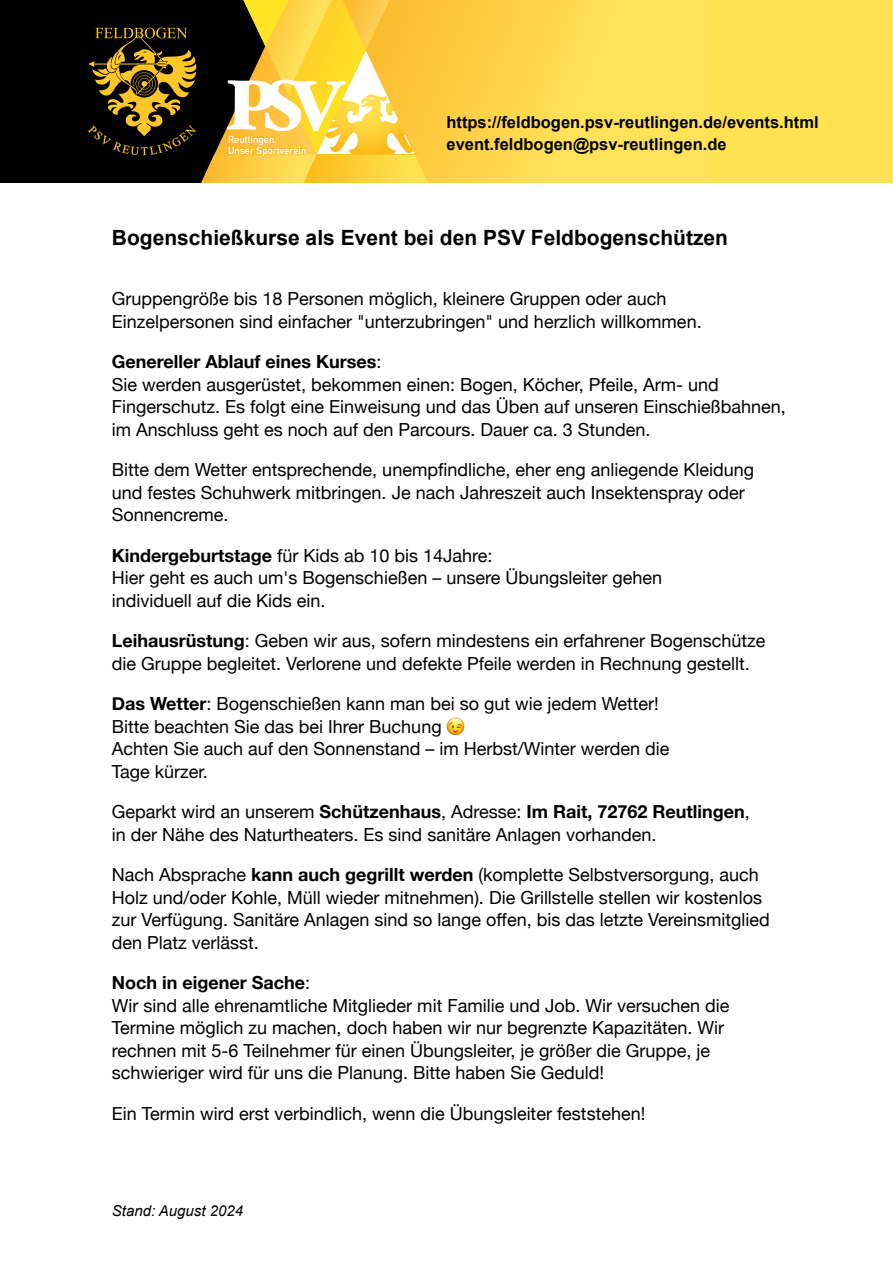
<style>
.page{position:relative;width:893px;height:1263px;background:#fff}
.page>*{position:absolute;margin:0;border:0;box-sizing:border-box;transform-origin:0 0}
.t1{font:700 21px "Arial";color:#000}
.t2{font:18px "Helvetica Neue";color:#000}
.t3{font:700 18px "Helvetica Neue";color:#000}
.t4{font:700 16.5px "Arial";color:#000}
.t5{font:italic 15px "Arial";color:#000}
.t6{font:700 10.05px/11.2px "DIN Alternate";letter-spacing:.01em;color:#fff}
.s1{font-weight:400}
.s2{font-weight:700}
</style>
<div class="page">
<div style="left:693px;top:0;width:200px;height:182px;background:#ffe251"></div>
<div style="left:0;top:0;width:271px;height:182px;background:#000001"></div>
<svg style="left:415px;top:0;width:278px;height:182px;background:#fed84f"></svg>
<svg style="left:88px;top:0;width:327px;height:182px"></svg>
<img style="left:228px;top:135px;width:81px;height:22px">
<img style="left:447px;top:717px;width:18px;height:18px">
<p class="t6" style="left:228px;top:134px;width:83px">Reutlingen.<br>Unser Sportverein.</p>
<p class="t4" style="left:446px;top:116px;width:374px">https://feldbogen.psv-reutlingen.de/events.html</p>
<p class="t4" style="left:446px;top:138px;width:282px">event.feldbogen@psv-reutlingen.de</p>
<p class="t1" style="left:112px;top:229px;width:618px">Bogenschießkurse als Event bei den PSV Feldbogenschützen</p>
<p class="t2" style="left:112px;top:288px;width:556px">Gruppengröße bis 18 Personen möglich, kleinere Gruppen oder auch</p>
<p class="t2" style="left:112px;top:311px;width:591px">Einzelpersonen sind einfacher "unterzubringen" und herzlich willkommen.</p>
<p class="t3" style="left:112px;top:351px;width:271px">Genereller Ablauf eines Kurses<span class="s1">:</span></p>
<p class="t2" style="left:112px;top:374px;width:608px">Sie werden ausgerüstet, bekommen einen: Bogen, Köcher, Pfeile, Arm- und</p>
<p class="t2" style="left:112px;top:396px;width:675px">Fingerschutz. Es folgt eine Einweisung und das Üben auf unseren Einschießbahnen,</p>
<p class="t2" style="left:112px;top:419px;width:540px">im Anschluss geht es noch auf den Parcours. Dauer ca. 3 Stunden.</p>
<p class="t2" style="left:112px;top:459px;width:644px">Bitte dem Wetter entsprechende, unempfindliche, eher eng anliegende Kleidung</p>
<p class="t2" style="left:112px;top:482px;width:634px">und festes Schuhwerk mitbringen. Je nach Jahreszeit auch Insektenspray oder</p>
<p class="t2" style="left:112px;top:504px;width:118px">Sonnencreme.</p>
<p class="t2" style="left:112px;top:545px;width:382px"><span class="s2">Kindergeburtstage</span> für Kids ab 10 bis 14Jahre:</p>
<p class="t2" style="left:112px;top:567px;width:552px">Hier geht es auch um's Bogenschießen – unsere Übungsleiter gehen</p>
<p class="t2" style="left:112px;top:590px;width:215px">individuell auf die Kids ein.</p>
<p class="t2" style="left:112px;top:630px;width:655px"><span class="s2">Leihausrüstung</span>: Geben wir aus, sofern mindestens ein erfahrener Bogenschütze</p>
<p class="t2" style="left:112px;top:653px;width:639px">die Gruppe begleitet. Verlorene und defekte Pfeile werden in Rechnung gestellt.</p>
<p class="t2" style="left:112px;top:693px;width:548px"><span class="s2">Das Wetter</span>: Bogenschießen kann man bei so gut wie jedem Wetter!</p>
<p class="t2" style="left:112px;top:716px;width:331px">Bitte beachten Sie das bei Ihrer Buchung</p>
<p class="t2" style="left:112px;top:738px;width:559px">Achten Sie auch auf den Sonnenstand – im Herbst/Winter werden die</p>
<p class="t2" style="left:112px;top:761px;width:97px">Tage kürzer.</p>
<p class="t3" style="left:112px;top:801px;width:639px"><span class="s1">Geparkt wird an unserem</span> Schützenhaus<span class="s1">, Adresse:</span> Im Rait, 72762 Reutlingen<span class="s1">,</span></p>
<p class="t2" style="left:112px;top:824px;width:546px">in der Nähe des Naturtheaters. Es sind sanitäre Anlagen vorhanden.</p>
<p class="t2" style="left:112px;top:864px;width:648px">Nach Absprache <span class="s2">kann auch gegrillt werden</span> (komplette Selbstversorgung, auch</p>
<p class="t2" style="left:112px;top:887px;width:652px">Holz und/oder Kohle, Müll wieder mitnehmen). Die Grillstelle stellen wir kostenlos</p>
<p class="t2" style="left:112px;top:909px;width:659px">zur Verfügung. Sanitäre Anlagen sind so lange offen, bis das letzte Vereinsmitglied</p>
<p class="t2" style="left:112px;top:932px;width:148px">den Platz verlässt.</p>
<p class="t3" style="left:112px;top:972px;width:200px">Noch in eigener Sache<span class="s1">:</span></p>
<p class="t2" style="left:112px;top:995px;width:619px">Wir sind alle ehrenamtliche Mitglieder mit Familie und Job. Wir versuchen die</p>
<p class="t2" style="left:112px;top:1017px;width:614px">Termine möglich zu machen, doch haben wir nur begrenzte Kapazitäten. Wir</p>
<p class="t2" style="left:112px;top:1040px;width:600px">rechnen mit 5-6 Teilnehmer für einen Übungsleiter, je größer die Gruppe, je</p>
<p class="t2" style="left:112px;top:1062px;width:494px">schwieriger wird für uns die Planung. Bitte haben Sie Geduld!</p>
<p class="t2" style="left:112px;top:1103px;width:535px">Ein Termin wird erst verbindlich, wenn die Übungsleiter feststehen!</p>
<p class="t5" style="left:112px;top:1205px;width:133px">Stand: August 2024</p>
</div>
